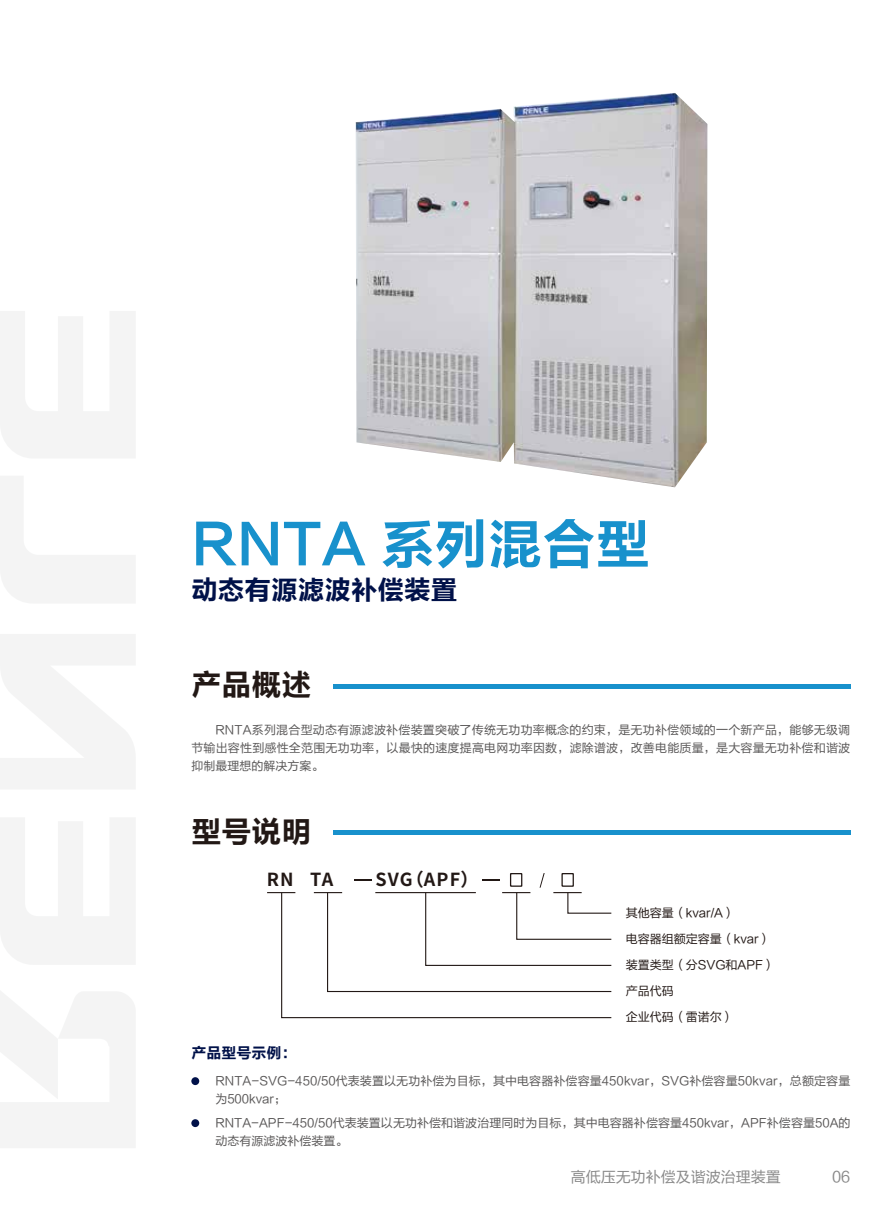
<style>
.page{position:relative;width:893px;height:1212px;background:#fff}
.page>*{position:absolute;margin:0;border:0;box-sizing:border-box;transform-origin:0 0}
.t1{font:53.85px "FZLTCHJW GB1 0";color:#1891cc}
.t2{font:30px "FZLTCHJW GB1 0";color:#221815}
.t3{font:26.55px "FZLTCHJW GB1 0";color:#001149}
.t4{font:700 18px "Source Han Sans CN";letter-spacing:.06em;color:#221815}
.t5{font:15px "FZLTHJW GB1 0";color:#898989}
.t6{font:15px "FZLTCHJW GB1 0";color:#001149}
.t7{font:12px/18px "FZLTHJW GB1 0";letter-spacing:.01em;color:#595757}
.t8{font:12px/26.1px "FZLTHJW GB1 0";color:#221815}
</style>
<div class="page">
<img style="left:356px;top:93px;width:351px;height:394px">
<svg style="left:0;top:991px;width:135px;height:157px"></svg>
<svg style="left:0;top:818px;width:135px;height:146px"></svg>
<svg style="left:0;top:311px;width:135px;height:147px"></svg>
<svg style="left:0;top:634px;width:135px;height:155px"></svg>
<svg style="left:0;top:476px;width:135px;height:127px"></svg>
<hr style="left:333px;top:684px;width:517px;height:4px;background:#1891cc">
<div style="left:191px;top:1077px;width:8px;height:8px;background:#001149;border-radius:50%"></div>
<div style="left:191px;top:1119px;width:8px;height:8px;background:#001149;border-radius:50%"></div>
<svg style="left:267px;top:873px;width:345px;height:146px"></svg>
<div style="left:333px;top:830px;width:517px;height:5px;background:#1891cc"></div>
<h1 class="t1" style="left:191px;top:514px;width:460px">RNTA 系列混合型</h1>
<h3 class="t3" style="left:191px;top:575px;width:268px">动态有源滤波补偿装置</h3>
<h2 class="t2" style="left:191px;top:668px;width:121px">产品概述</h2>
<p class="t7" style="left:191px;top:721px;width:660px;text-align:justify;text-indent:24px">RNTA系列混合型动态有源滤波补偿装置突破了传统无功功率概念的约束，是无功补偿领域的一个新产品，能够无级调节输出容性到感性全范围无功功率，以最快的速度提高电网功率因数，滤除谱波，改善电能质量，是大容量无功补偿和谐波抑制最理想的解决方案。</p>
<h2 class="t2" style="left:191px;top:815px;width:121px">型号说明</h2>
<h3 class="t4" style="left:267px;top:869px;width:68px">RN TA</h3>
<h3 class="t4" style="left:376px;top:869px;width:104px">SVG（APF）</h3>
<p class="t8" style="left:626px;top:900px;width:151px">其他容量（kvar/A）<br>电容器组额定容量（kvar）装置类型（分SVG和APF）产品代码<br>企业代码（雷诺尔）</p>
<p class="t6" style="left:191px;top:1045px;width:106px">产品型号示例：</p>
<p class="t7" style="left:215px;top:1072px;width:636px">RNTA-SVG-450/50代表装置以无功补偿为目标，其中电容器补偿容量450kvar，SVG补偿容量50kvar，总额定容量为500kvar；</p>
<p class="t7" style="left:215px;top:1114px;width:637px">RNTA-APF-450/50代表装置以无功补偿和谐波治理同时为目标，其中电容器补偿容量450kvar，APF补偿容量50A的动态有源滤波补偿装置。</p>
<p class="t5" style="left:571px;top:1169px;width:211px">高低压无功补偿及谐波治理装置</p>
<p class="t5" style="left:832px;top:1169px;width:20px">06</p>
</div>
